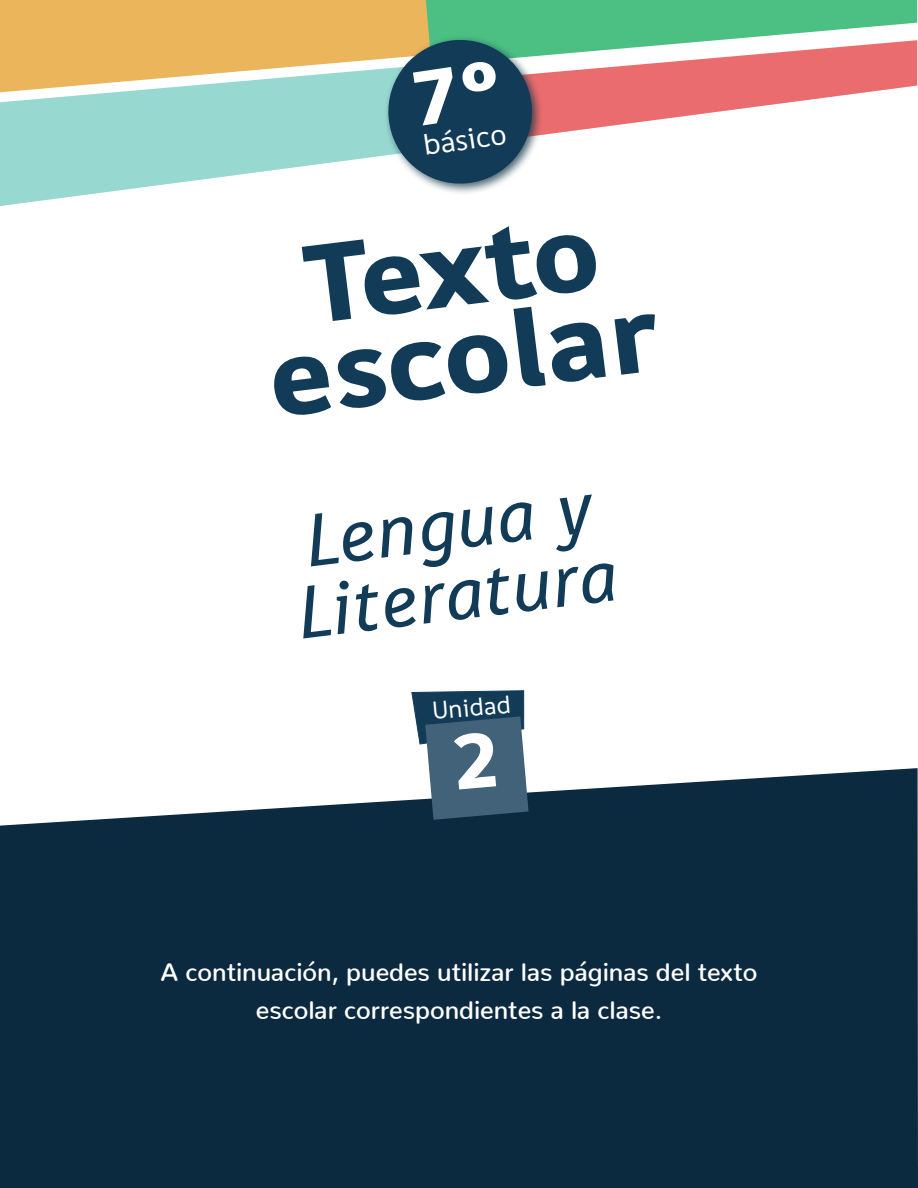
<style>
.page{position:relative;width:918px;height:1188px;background:#fff}
.page>*{position:absolute;margin:0;border:0;box-sizing:border-box;transform-origin:0 0}
.t1{font:113.7px/88.5px "Dignaheavy";color:#123b57;text-align:center}
.t2{font:italic 75.9px/70.7px "Digna";color:#123b57}
.t3{font:30px "Digna";color:#fff}
.t4{font:600 25.35px/38px "Nunito";color:#fff;text-align:center}
.t5{font:25.35px "Digna";color:#fff}
</style>
<div class="page">
<div style="left:0;top:768px;width:918px;height:420px;background:#0b2a40"></div>
<svg style="left:0;top:0;width:918px;height:206px"></svg>
<div style="left:383px;top:35px;width:160px;height:160px;background:#0d3342;opacity:.75"></div>
<svg style="left:0;top:0;width:917px;height:187px"></svg>
<svg style="left:411px;top:690px;width:118px;height:130px;background:#4a687d"></svg>
<p class="t3" style="left:421px;top:128px;width:85px;rotate:-9deg">básico</p>
<p class="t1" style="left:252px;top:244px;width:392px;rotate:-7deg">Texto escolar</p>
<p class="t2" style="left:285px;top:508px;width:324px;rotate:-7deg">Lengua y<br>Literatura</p>
<p class="t5" style="left:431px;top:696px;width:80px;rotate:-5deg">Unidad</p>
<p class="t4" style="left:161px;top:950px;width:598px">A continuación, puedes utilizar las páginas del texto escolar correspondientes a la clase.</p>
</div>
